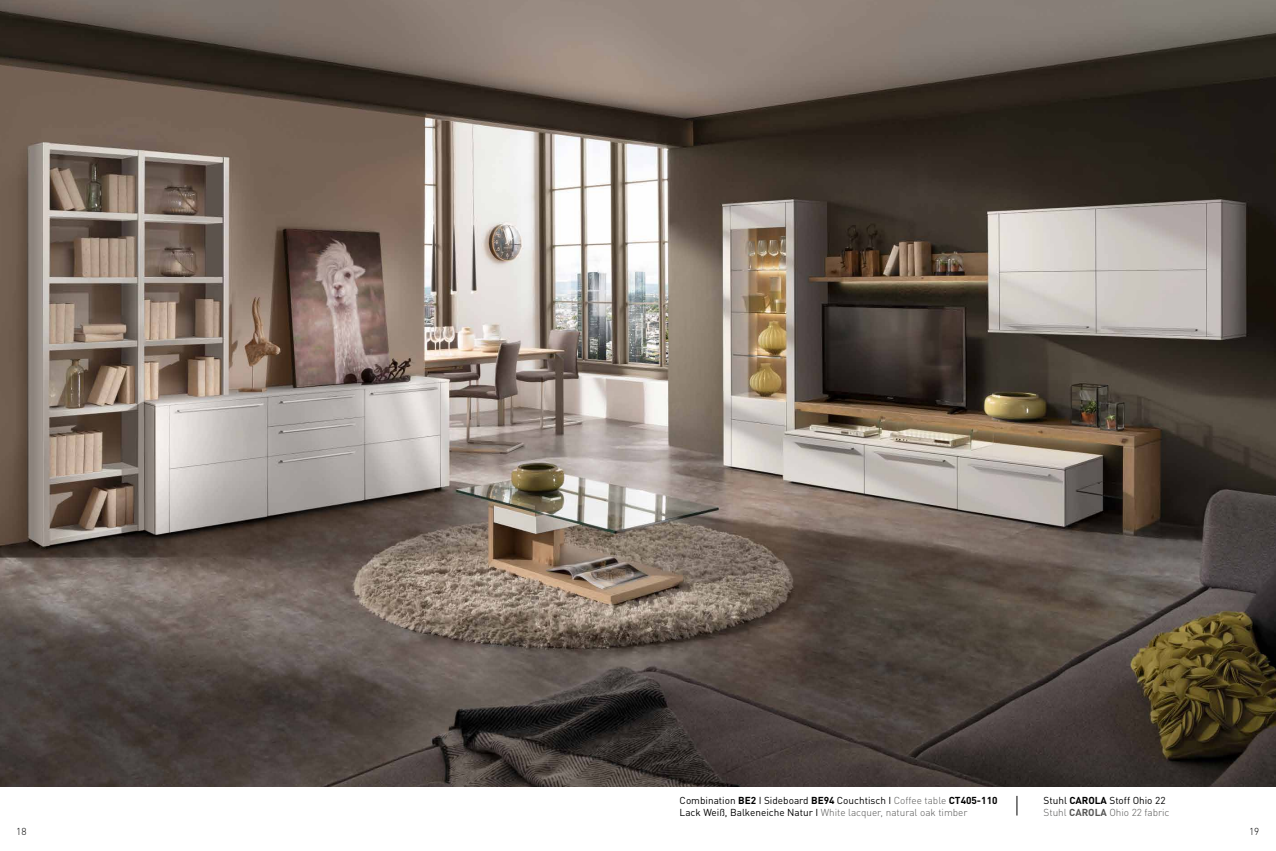
<style>
.page{position:relative;width:1276px;height:851px;background:#fff}
.page>*{position:absolute;margin:0;border:0;box-sizing:border-box;transform-origin:0 0}
.t1{font:10px/12px "DIN Pro";color:#000}
.t2{font:300 10px/12px "DIN Pro";color:#575756}
.t3{font:300 10px "DIN Pro";color:#000}
.s1{font-weight:700}
.s2{font-weight:300;color:#575756}
.s3{font-weight:400;color:#000}
.s4{font-weight:700;color:#000}
</style>
<div class="page">
<img style="left:0;top:0;width:1276px;height:786px">
<svg style="left:1016px;top:795px;width:1px;height:20px"></svg>
<p class="t1" style="left:679px;top:793px;width:319px">Combination <span class="s1">BE2</span> I Sideboard <span class="s1">BE94</span> Couchtisch I <span class="s2">Coffee table</span> <span class="s1">CT405-110<br></span>Lack Weiß, Balkeneiche Natur I <span class="s2">White lacquer, natural oak timber</span></p>
<p class="t2" style="left:1043px;top:792px;width:127px"><span class="s3">Stuhl</span> <span class="s4">CAROLA</span> <span class="s3">Stoff Ohio 22<br></span>Stuhl <span class="s1">CAROLA</span> Ohio 22 fabric</p>
<p class="t3" style="left:16px;top:823px;width:12px">18</p>
<p class="t3" style="left:1249px;top:823px;width:12px">19</p>
</div>
